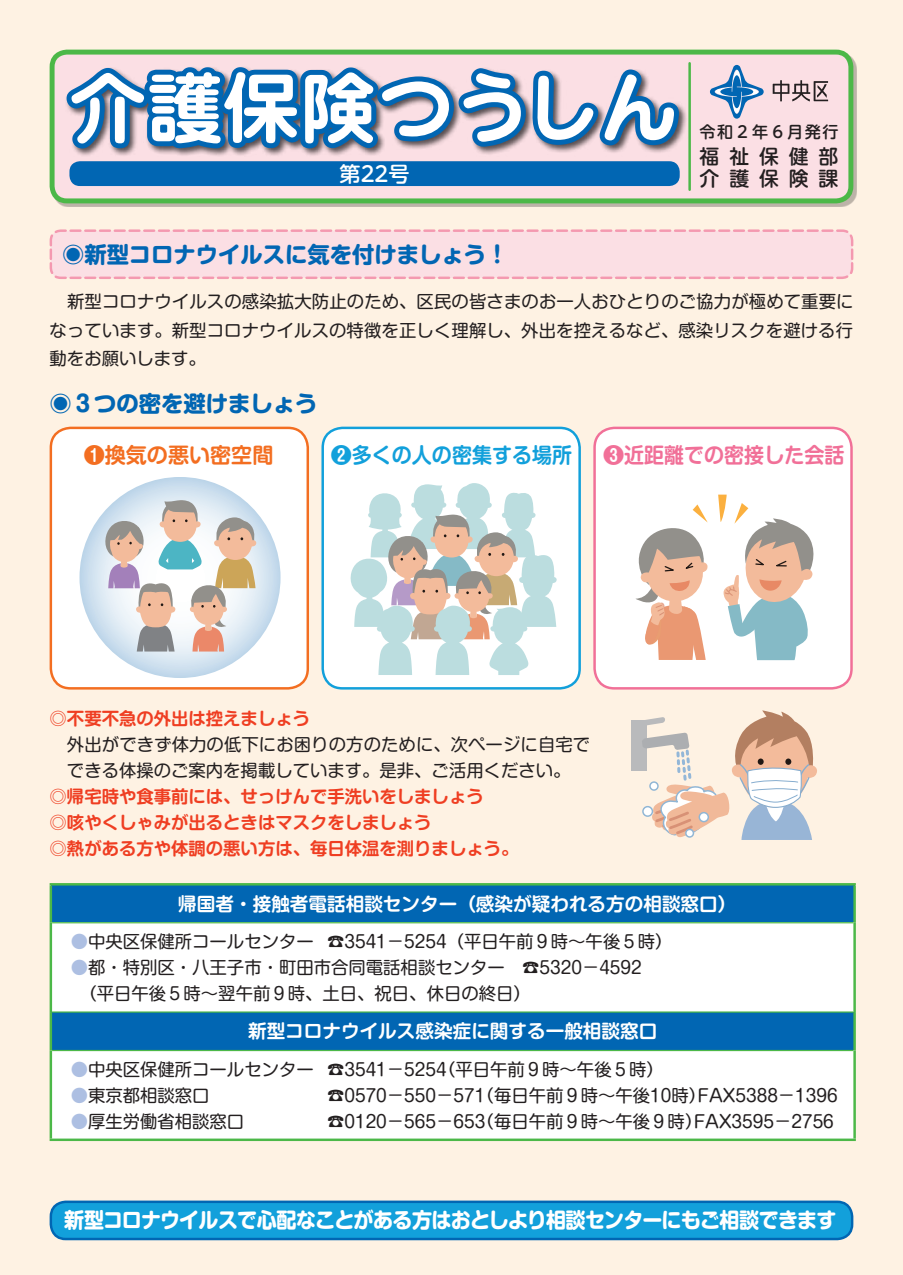
<style>
.page{position:relative;width:903px;height:1275px;background:#fef2e3}
.page>*{position:absolute;margin:0;border:0;box-sizing:border-box;transform-origin:0 0}
.t1{font:700 76.83px "Jun 501 Pro";color:#fff}
.t2{font:700 22.4px "Shin M Go Pro";color:#0166b3}
.t3{font:700 21px "Shin M Go Pro";letter-spacing:-.04em;color:#fff;scale:.95 1}
.t4{font:700 21px "Shin M Go Pro De";color:#12a0db}
.t5{font:700 21px "Shin M Go Pro De";color:#f17098}
.t6{font:700 21px "Shin M Go Pro De";color:#f36e21}
.t7{font:500 21px "UD Shin M Go Pro";color:#fff}
.t8{font:500 19.78px "UD Shin M Go Pro";letter-spacing:.5em;color:#231f20}
.t9{font:700 18.55px "Shin M Go Pro De";color:#fff}
.t10{font:17.32px/26.1px "Shin M Go Pro";color:#231f20}
.t11{font:700 17.32px/26.1px "Shin M Go Pro De";color:#ef3e22}
.t12{font:500 16.1px "UD Shin M Go Pro";letter-spacing:.09em;color:#231f20}
.s1{color:#adbfe2}
</style>
<div class="page">
<div style="left:53px;top:53px;width:804px;height:154px;background:#231f20;opacity:.3"></div>
<div style="left:52px;top:52px;width:799px;height:149px;background:#fbdfe4;border-radius:15px"></div>
<div style="left:50px;top:50px;width:803px;height:153px;border:5px solid #4cb848;border-radius:15px"></div>
<hr style="left:688px;top:63px;width:3px;height:127px;background:#4cb848">
<svg style="left:773px;top:80px;width:55px;height:21px"></svg>
<svg style="left:710px;top:65px;width:54px;height:54px"></svg>
<div style="left:69px;top:161px;width:611px;height:25px;background:#0166b3;border-radius:10px"></div>
<svg style="left:59px;top:49px;width:625px;height:107px"></svg>
<div style="left:51px;top:884px;width:803px;height:39px;background:#0166b3"></div>
<div style="left:51px;top:923px;width:803px;height:89px;background:#fff"></div>
<div style="left:51px;top:1012px;width:803px;height:38px;background:#0166b3"></div>
<div style="left:51px;top:1050px;width:803px;height:90px;background:#fff"></div>
<hr style="left:50px;top:883px;width:806px;height:2px;background:#4cb848">
<hr style="left:50px;top:885px;width:2px;height:38px;background:#4cb848">
<hr style="left:50px;top:923px;width:2px;height:89px;background:#4cb848">
<hr style="left:50px;top:1012px;width:2px;height:38px;background:#4cb848">
<hr style="left:50px;top:1050px;width:2px;height:88px;background:#4cb848">
<hr style="left:52px;top:922px;width:801px;height:1px;background:#4cb848">
<hr style="left:52px;top:1011px;width:801px;height:2px;background:#4cb848">
<hr style="left:52px;top:1050px;width:801px;height:1px;background:#4cb848">
<hr style="left:50px;top:1138px;width:806px;height:3px;background:#4cb848">
<hr style="left:853px;top:885px;width:3px;height:38px;background:#4cb848">
<hr style="left:853px;top:923px;width:3px;height:89px;background:#4cb848">
<hr style="left:853px;top:1012px;width:3px;height:38px;background:#4cb848">
<hr style="left:853px;top:1050px;width:3px;height:88px;background:#4cb848">
<div style="left:51px;top:1202px;width:801px;height:37px;background:#12a0db;border-radius:15px"></div>
<div style="left:50px;top:1200px;width:803px;height:40px;border:2px solid #0166b3;border-radius:15px"></div>
<svg style="left:49px;top:229px;width:805px;height:50px"></svg>
<div style="left:51px;top:428px;width:257px;height:260px;background:#fff;border-radius:20px"></div>
<div style="left:50px;top:427px;width:259px;height:263px;border:2px solid #f36e21;border-radius:20px"></div>
<div style="left:323px;top:428px;width:257px;height:260px;background:#fff;border-radius:20px"></div>
<div style="left:321px;top:427px;width:260px;height:263px;border:2px solid #12a0db;border-radius:20px"></div>
<div style="left:594px;top:428px;width:257px;height:260px;background:#fff;border-radius:20px"></div>
<div style="left:593px;top:427px;width:260px;height:263px;border:2px solid #f17098;border-radius:20px"></div>
<svg style="left:79px;top:477px;width:202px;height:201px"></svg>
<svg style="left:103px;top:500px;width:153px;height:151px"></svg>
<svg style="left:350px;top:483px;width:207px;height:192px"></svg>
<svg style="left:718px;top:495px;width:96px;height:165px"></svg>
<svg style="left:635px;top:504px;width:73px;height:156px"></svg>
<div style="left:632px;top:720px;width:15px;height:50px;background:#b9babc"></div>
<svg style="left:641px;top:710px;width:176px;height:130px"></svg>
<svg style="left:650px;top:782px;width:8px;height:8px"></svg>
<div style="left:649px;top:781px;width:10px;height:10px;border:1px solid #90b6d5;border-radius:50%"></div>
<svg style="left:643px;top:807px;width:9px;height:9px"></svg>
<div style="left:642px;top:806px;width:11px;height:11px;border:1px solid #90b6d5;border-radius:50%"></div>
<div style="left:686px;top:829px;width:7px;height:8px;background:#fff;border-radius:50%"></div>
<div style="left:685px;top:829px;width:9px;height:9px;border:1px solid #90b6d5;border-radius:50%"></div>
<svg style="left:699px;top:813px;width:9px;height:9px"></svg>
<div style="left:698px;top:812px;width:11px;height:10px;border:1px solid #90b6d5;border-radius:50%"></div>
<h1 class="t1" style="left:69px;top:47px;width:609px">介護保険つうしん</h1>
<p class="t12" style="left:699px;top:119px;width:140px">令和２年６月発行</p>
<p class="t8" style="left:699px;top:140px;width:140px">福祉保健部</p>
<p class="t7" style="left:340px;top:157px;width:71px">第22号</p>
<p class="t8" style="left:699px;top:163px;width:140px">介護保険課</p>
<p class="t2" style="left:62px;top:236px;width:448px">◉新型コロナウイルスに気を付けましょう！</p>
<p class="t10" style="left:50px;top:285px;width:805px;line-height:28.5px;text-align:justify">　新型コロナウイルスの感染拡大防止のため、区民の皆さまのお一人おひとりのご協力が極めて重要になっています。新型コロナウイルスの特徴を正しく理解し、外出を控えるなど、感染リスクを避ける行動をお願いします。</p>
<p class="t2" style="left:50px;top:385px;width:269px">◉３つの密を避けましょう</p>
<p class="t6" style="left:84px;top:438px;width:191px">❶換気の悪い密空間</p>
<p class="t4" style="left:331px;top:438px;width:243px">❷多くの人の密集する場所</p>
<p class="t5" style="left:603px;top:438px;width:243px">❸近距離での密接した会話</p>
<p class="t11" style="left:50px;top:703px;width:262px">◎不要不急の外出は控えましょう</p>
<p class="t10" style="left:67px;top:729px;width:525px">外出ができず体力の低下にお困りの方のために、次ページに自宅でできる体操のご案内を掲載しています。是非、ご活用ください。</p>
<p class="t11" style="left:50px;top:781px;width:470px">◎帰宅時や食事前には、せっけんで手洗いをしましょう<br>◎咳やくしゃみが出るときはマスクをしましょう<br>◎熱がある方や体調の悪い方は、毎日体温を測りましょう。</p>
<p class="t9" style="left:178px;top:888px;width:560px">帰国者・接触者電話相談センター（感染が疑われる方の相談窓口）</p>
<p class="t10" style="left:71px;top:926px;width:603px"><span class="s1">●</span>中央区保健所コールセンター ☎3541－5254（平日午前９時〜午後５時）</p>
<p class="t10" style="left:71px;top:952px;width:573px"><span class="s1">●</span>都・特別区・八王子市・町田市合同電話相談センター　☎5320－4592　（平日午後５時〜翌午前９時、土日、祝日、休日の終日）</p>
<p class="t9" style="left:248px;top:1016px;width:411px">新型コロナウイルス感染症に関する一般相談窓口</p>
<p class="t10" style="left:71px;top:1054px;width:594px"><span class="s1">●</span>中央区保健所コールセンター ☎3541－5254（平日午前９時〜午後５時）</p>
<p class="t10" style="left:71px;top:1080px;width:140px"><span class="s1">●</span>東京都相談窓口</p>
<p class="t10" style="left:327px;top:1080px;width:512px">☎0570－550－571（毎日午前９時〜午後10時）FAX5388－1396</p>
<p class="t10" style="left:71px;top:1106px;width:175px"><span class="s1">●</span>厚生労働省相談窓口</p>
<p class="t10" style="left:327px;top:1106px;width:508px">☎0120－565－653（毎日午前９時〜午後９時）FAX3595－2756</p>
<p class="t3" style="left:64px;top:1203px;width:814px">新型コロナウイルスで心配なことがある方はおとしより相談センターにもご相談できます</p>
</div>
